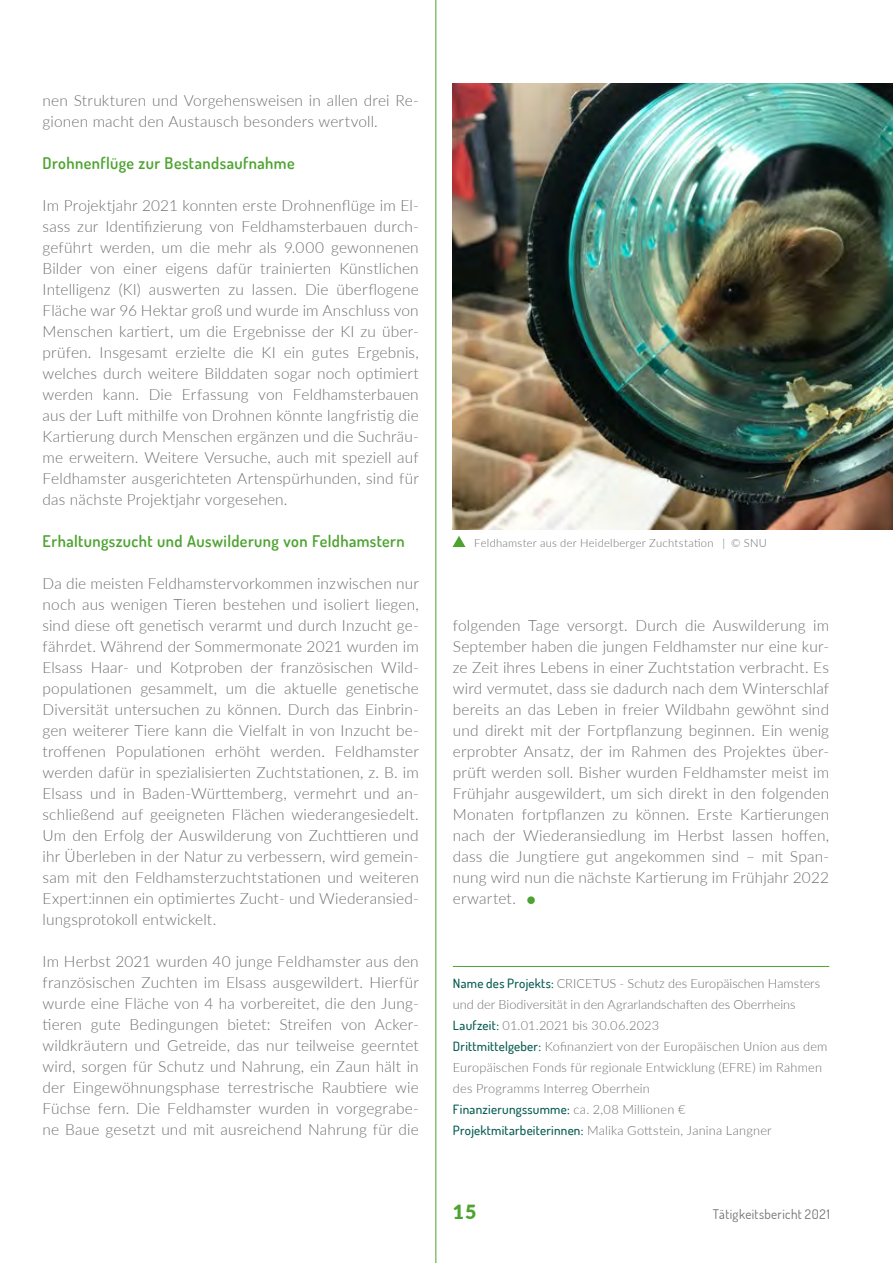
<style>
.page{position:relative;width:893px;height:1263px;background:#fff}
.page>*{position:absolute;margin:0;border:0;box-sizing:border-box;transform-origin:0 0}
.t1{font:900 19.5px "Lato";color:#4da32f}
.t2{font:600 16.05px "Dosis";letter-spacing:.025em;color:#4da32f}
.t3{font:300 15.45px/21px "Lato";letter-spacing:.01em;color:#706f6f;text-align:justify}
.t4{font:13.2px "Dosis";letter-spacing:.025em;color:#706f6f}
.t5{font:300 12.75px/21px "Lato";letter-spacing:.01em;color:#706f6f}
.t6{font:500 12.75px "Dosis";letter-spacing:.02em;color:#02594f}
.t7{font:300 11.25px "Lato";letter-spacing:.02em;color:#706f6f}
.s1{font-size:25.5px;color:#4da32f}
.s2{font-family:"Dosis";font-weight:500;color:#02594f}
.s3{font-family:"Lato";font-weight:300;color:#706f6f}
</style>
<div class="page">
<hr style="left:436px;top:0;width:1px;height:1263px;background:#4da32f">
<hr style="left:453px;top:966px;width:376px;height:1px;background:#4da32f">
<img style="left:453px;top:84px;width:440px;height:446px">
<svg style="left:452px;top:536px;width:13px;height:11px"></svg>
<p class="t3" style="left:43px;top:89px;width:378px">nen Strukturen und Vorgehensweisen in allen drei Re&shy;gionen macht den Austausch besonders wertvoll.</p>
<p class="t2" style="left:43px;top:152px;width:254px">Drohnenflüge zur Bestandsaufnahme</p>
<p class="t3" style="left:43px;top:194px;width:378px">Im Projektjahr 2021 konnten erste Drohnenflüge im El&shy;sass zur Identifizierung von Feldhamsterbauen durch&shy;geführt werden, um die mehr als 9.000 gewonnenen Bilder von einer eigens dafür trainierten Künstlichen Intelligenz (KI) auswerten zu lassen. Die überflogene Fläche war 96 Hektar groß und wurde im Anschluss von Menschen kartiert, um die Ergebnisse der KI zu über&shy;prüfen. Insgesamt erzielte die KI ein gutes Ergebnis, welches durch weitere Bilddaten sogar noch optimiert werden kann. Die Erfassung von Feldhamsterbauen aus der Luft mithilfe von Drohnen könnte langfristig die Kartierung durch Menschen ergänzen und die Suchräu&shy;me erweitern. Weitere Versuche, auch mit speziell auf Feldhamster ausgerichteten Artenspürhunden, sind für das nächste Projektjahr vorgesehen.</p>
<p class="t2" style="left:43px;top:530px;width:364px">Erhaltungszucht und Auswilderung von Feldhamstern</p>
<p class="t3" style="left:43px;top:572px;width:378px">Da die meisten Feldhamstervorkommen inzwischen nur noch aus wenigen Tieren bestehen und isoliert liegen, sind diese oft genetisch verarmt und durch Inzucht ge&shy;fährdet. Während der Sommermonate 2021 wurden im Elsass Haar- und Kotproben der französischen Wild&shy;populationen gesammelt, um die aktuelle genetische Diversität untersuchen zu können. Durch das Einbrin&shy;gen weiterer Tiere kann die Vielfalt in von Inzucht be&shy;troffenen Populationen erhöht werden. Feldhamster werden dafür in spezialisierten Zuchtstationen, z. B. im Elsass und in Baden-Württemberg, vermehrt und an&shy;schließend auf geeigneten Flächen wiederangesiedelt.<br>Um den Erfolg der Auswilderung von Zuchttieren und ihr Überleben in der Natur zu verbessern, wird gemein&shy;sam mit den Feldhamsterzuchtstationen und weiteren Expert:innen ein optimiertes Zucht- und Wiederansied&shy;lungsprotokoll entwickelt.</p>
<p class="t3" style="left:43px;top:950px;width:378px">Im Herbst 2021 wurden 40 junge Feldhamster aus den französischen Zuchten im Elsass ausgewildert. Hierfür wurde eine Fläche von 4 ha vorbereitet, die den Jung&shy;tieren gute Bedingungen bietet: Streifen von Acker&shy;wildkräutern und Getreide, das nur teilweise geerntet wird, sorgen für Schutz und Nahrung, ein Zaun hält in der Eingewöhnungsphase terrestrische Raubtiere wie Füchse fern. Die Feldhamster wurden in vorgegrabe&shy;ne Baue gesetzt und mit ausreichend Nahrung für die</p>
<p class="t7" style="left:474px;top:535px;width:294px">Feldhamster aus der Heidelberger Zuchtstation | © SNU</p>
<p class="t3" style="left:453px;top:614px;width:378px">folgenden Tage versorgt. Durch die Auswilderung im September haben die jungen Feldhamster nur eine kur&shy;ze Zeit ihres Lebens in einer Zuchtstation verbracht. Es wird vermutet, dass sie dadurch nach dem Winterschlaf bereits an das Leben in freier Wildbahn gewöhnt sind und direkt mit der Fortpflanzung beginnen. Ein wenig erprobter Ansatz, der im Rahmen des Projektes über&shy;prüft werden soll. Bisher wurden Feldhamster meist im Frühjahr ausgewildert, um sich direkt in den folgenden Monaten fortpflanzen zu können. Erste Kartierungen nach der Wiederansiedlung im Herbst lassen hoffen, dass die Jungtiere gut angekommen sind – mit Span&shy;nung wird nun die nächste Kartierung im Frühjahr 2022 erwartet. <span class="s1">•</span></p>
<p class="t5" style="left:453px;top:972px;width:376px"><span class="s2">Name des Projekts:</span> CRICETUS - Schutz des Europäischen Hamsters und der Biodiversität in den Agrarlandschaften des Oberrheins <span class="s2">Laufzeit:</span> 01.01.2021 bis 30.06.2023<br><span class="s2">Drittmittelgeber:</span> Kofinanziert von der Europäischen Union aus dem Europäischen Fonds für regionale Entwicklung (EFRE) im Rahmen des Programms Interreg Oberrhein</p>
<p class="t6" style="left:453px;top:1101px;width:234px">Finanzierungssumme: <span class="s3">ca. 2,08 Millionen €</span></p>
<p class="t5" style="left:453px;top:1119px;width:320px"><span class="s2">Projektmitarbeiterinnen:</span> Malika Gottstein, Janina Langner</p>
<p class="t1" style="left:453px;top:1197px;width:25px">15</p>
<p class="t4" style="left:713px;top:1205px;width:119px">Tätigkeitsbericht 2021</p>
</div>
